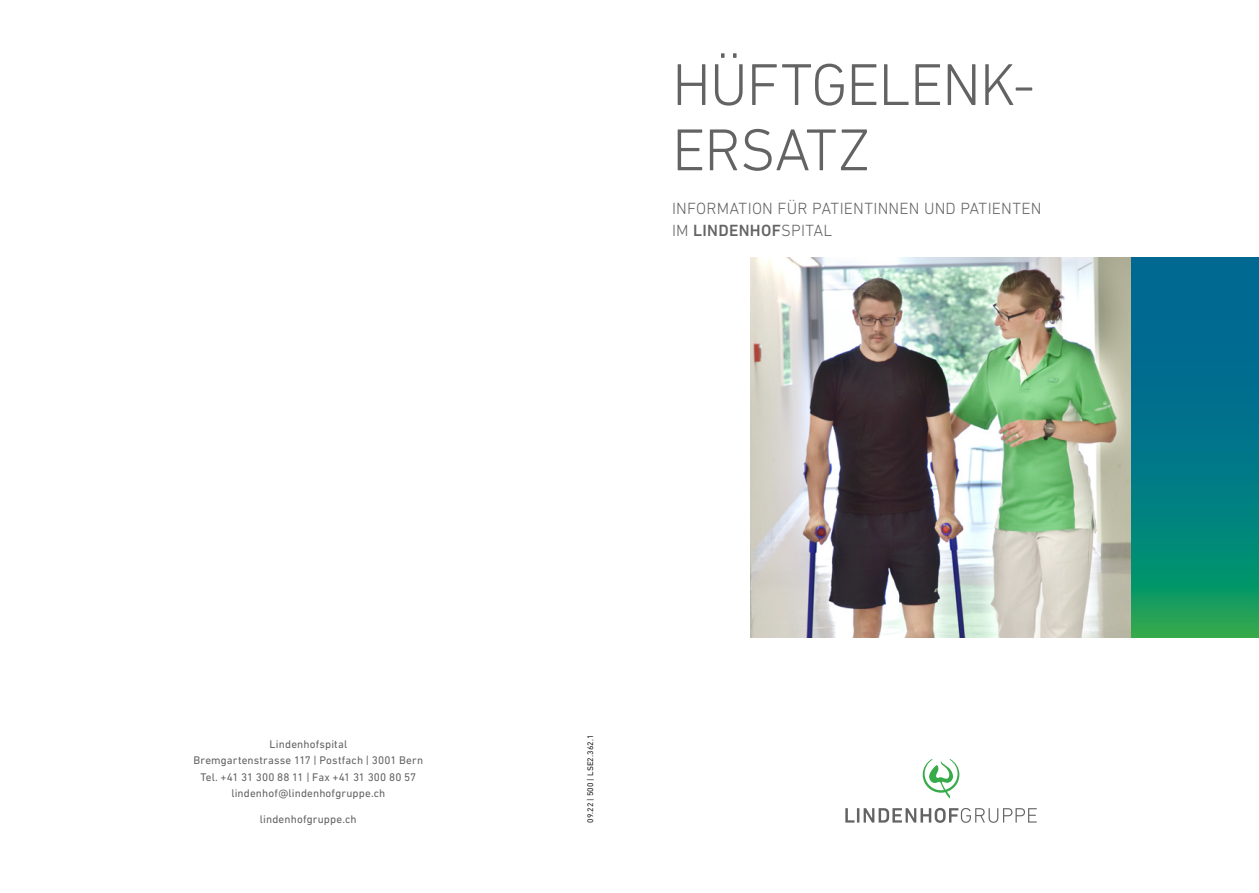
<style>
.page{position:relative;width:1259px;height:893px;background:#fff}
.page>*{position:absolute;margin:0;border:0;box-sizing:border-box;transform-origin:0 0}
.NEXT_Headline_40{font:300 60px/65.2px "DIN Next LT Pro";letter-spacing:-.02em;color:#646363}
.NEXT_Subheadline_11{font:300 16.5px/21.8px "DIN Next LT Pro";letter-spacing:.01em;color:#646363}
.NEXT_Adresse_Legende{font:11.25px/16.5px "DIN Next LT Pro";letter-spacing:.015em;color:#646363;text-align:center}
.NEXT_Kleingedrucktes{font:8.25px "DIN Next LT Pro";letter-spacing:.025em;color:#1d1d1b}
.s1{font-weight:500}
</style>
<div class="page">
<svg style="left:845px;top:808px;width:191px;height:15px"></svg>
<svg style="left:922px;top:759px;width:37px;height:39px"></svg>
<img style="left:750px;top:257px;width:381px;height:381px">
<svg style="left:1131px;top:257px;width:128px;height:381px"></svg>
<p class="NEXT_Headline_40" style="left:672px;top:51px;width:365px">HÜFTGELENK-<br>ERSATZ</p>
<p class="NEXT_Subheadline_11" style="left:672px;top:197px;width:371px">INFORMATION FÜR PATIENTINNEN UND PATIENTEN<br>IM <span class="s1">LINDENHOF</span>SPITAL</p>
<p class="NEXT_Adresse_Legende" style="left:194px;top:736px;width:231px">Lindenhofspital<br>Bremgartenstrasse 117 | Postfach | 3001 Bern Tel. +41 31 300 88 11 | Fax +41 31 300 80 57 lindenhof@lindenhofgruppe.ch</p>
<p class="NEXT_Adresse_Legende" style="left:260px;top:811px;width:98px">lindenhofgruppe.ch</p>
<p class="NEXT_Kleingedrucktes" style="left:585px;top:823px;width:89px;rotate:-90deg">09.22 | 500 | LSE2.362.1</p>
</div>
